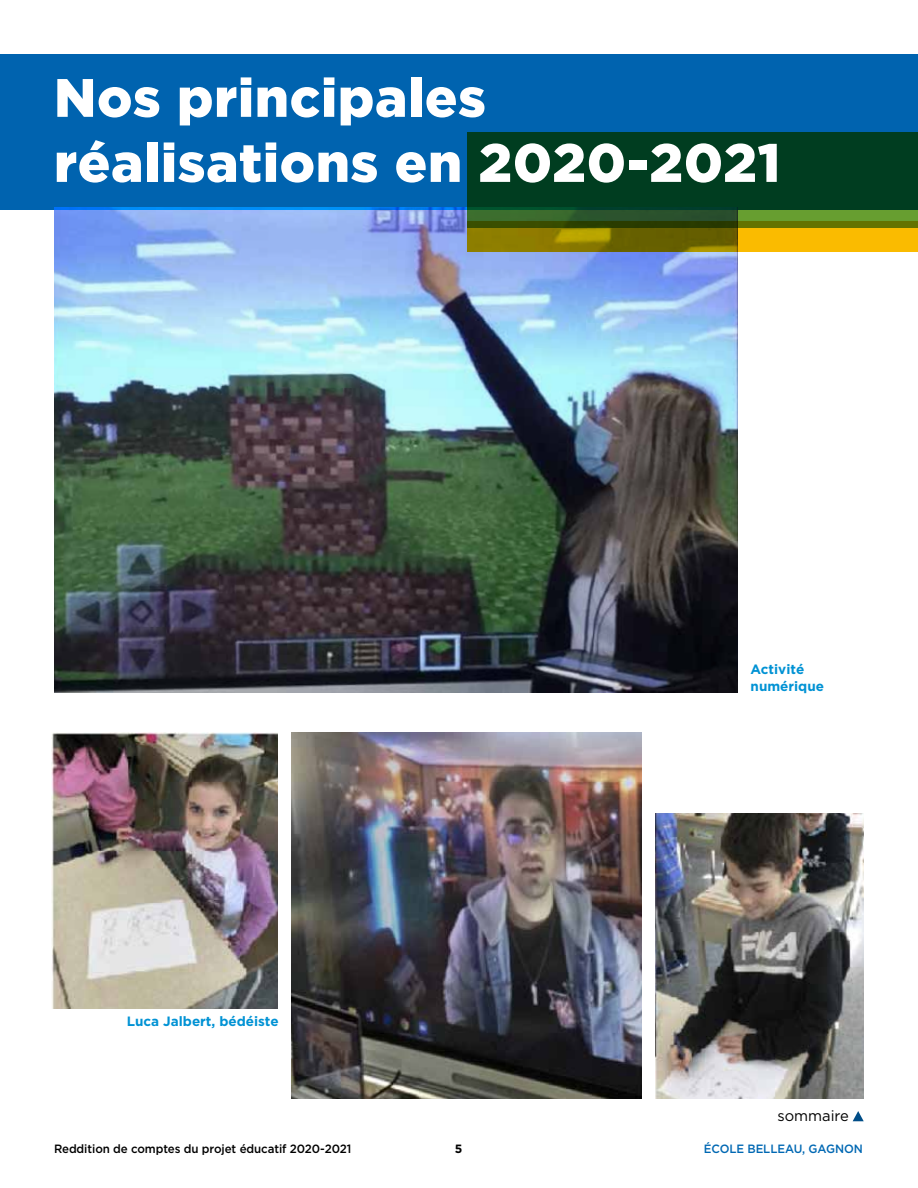
<style>
.page{position:relative;width:918px;height:1188px;background:#fff}
.page>*{position:absolute;margin:0;border:0;box-sizing:border-box;transform-origin:0 0}
.t1{font:900 54px/65.1px "Gotham";letter-spacing:.01em;color:#fff}
.t2{font:15px "Gotham";color:#000}
.t3{font:700 13.5px/17.7px "Gotham";color:#0092d4}
.t4{font:500 12px "Gotham";letter-spacing:-.005em;color:#000;scale:.96 1}
.t5{font:500 12px "Gotham";letter-spacing:-.005em;color:#0068b3;scale:.96 1}
.t6{font:700 12px "Gotham";color:#000}
</style>
<div class="page">
<img style="left:54px;top:210px;width:684px;height:483px">
<svg style="left:468px;top:228px;width:450px;height:23px;background:#b19000"></svg>
<div style="left:0;top:54px;width:918px;height:156px;background:#0063af"></div>
<svg style="left:468px;top:132px;width:450px;height:96px;background:#0d451f"></svg>
<img style="left:51px;top:732px;width:227px;height:276px">
<img style="left:291px;top:732px;width:351px;height:366px">
<img style="left:656px;top:813px;width:208px;height:285px">
<svg style="left:853px;top:1111px;width:11px;height:10px"></svg>
<h1 class="t1" style="left:54px;top:64px;width:728px">Nos principales réalisations en 2020-2021</h1>
<p class="t3" style="left:127px;top:1012px;width:153px">Luca Jalbert, bédéiste</p>
<p class="t3" style="left:751px;top:660px;width:75px">Activité numérique</p>
<p class="t2" style="left:777px;top:1108px;width:73px">sommaire</p>
<p class="t4" style="left:54px;top:1142px;width:311px">Reddition de comptes du projet éducatif 2020-2021</p>
<p class="t6" style="left:455px;top:1142px;width:9px">5</p>
<p class="t5" style="left:704px;top:1142px;width:167px">ÉCOLE BELLEAU, GAGNON</p>
</div>
